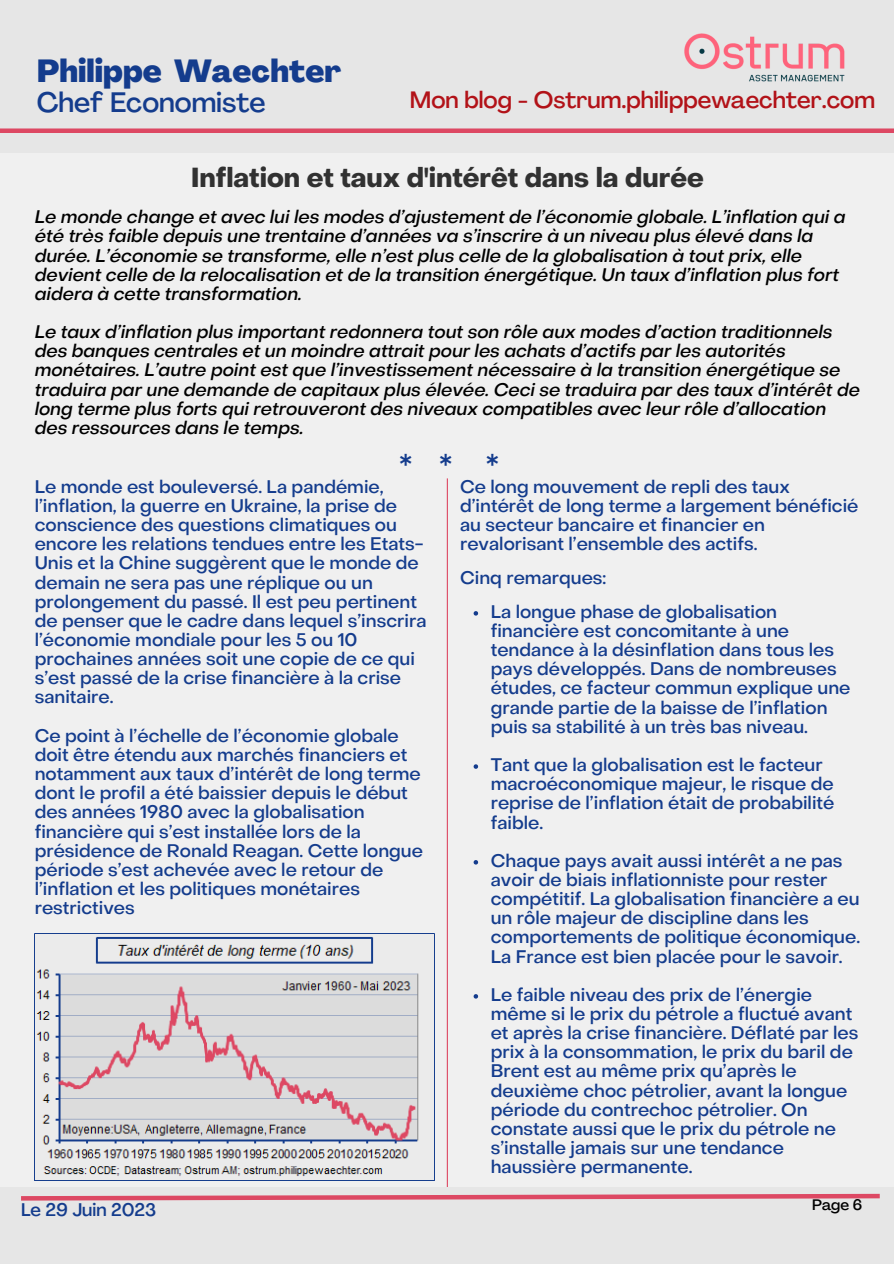
<style>
.page{position:relative;width:894px;height:1264px;background:#fff}
.page>*{position:absolute;margin:0;border:0;box-sizing:border-box;transform-origin:0 0}
.t1{font:800 31.5px "Agrandir";color:#143c8d}
.t2{font:500 27.75px "Agrandir";color:#143c8d}
.t3{font:700 27px "Object Sans";color:#313131}
.t4{font:500 27px "Object Sans";color:#143c8d}
.t5{font:500 23.4px "Agrandir";color:#b21218}
.t6{font:500 18px/19.2px "Object Sans";color:#143c8d}
.t7{font:italic 500 18px/19.2px "Object Sans";color:#000}
.t8{font:500 18px "Agrandir";color:#143c8d}
.t9{font:500 15px "Agrandir";color:#000}
</style>
<div class="page">
<div style="left:0;top:0;width:893px;height:1263px;background:#e6e6e6"></div>
<img style="left:684px;top:33px;width:161px;height:49px">
<div style="left:0;top:128px;width:893px;height:5px;background:#dd4863"></div>
<svg style="left:21px;top:1193px;width:859px;height:8px"></svg>
<div style="left:0;top:153px;width:893px;height:1033px;background:#f0f0f0"></div>
<hr style="left:446px;top:478px;width:2px;height:708px;background:#dd4863">
<img style="left:35px;top:933px;width:399px;height:244px">
<svg style="left:473px;top:611px;width:5px;height:4px"></svg>
<svg style="left:473px;top:764px;width:5px;height:4px"></svg>
<svg style="left:473px;top:860px;width:5px;height:4px"></svg>
<svg style="left:473px;top:994px;width:5px;height:4px"></svg>
<p class="t1" style="left:37px;top:59px;width:306px">Philippe Waechter</p>
<p class="t2" style="left:37px;top:91px;width:230px">Chef Economiste</p>
<p class="t5" style="left:409px;top:90px;width:466px">Mon blog - Ostrum.philippewaechter.com</p>
<p class="t3" style="left:191px;top:167px;width:514px">Inflation et taux d'intérêt dans la durée</p>
<p class="t7" style="left:35px;top:209px;width:812px">Le monde change et avec lui les modes d’ajustement de l’économie globale. L’inflation qui a été très faible depuis une trentaine d’années va s’inscrire à un niveau plus élevé dans la durée. L’économie se transforme, elle n’est plus celle de la globalisation à tout prix, elle devient celle de la relocalisation et de la transition énergétique. Un taux d’inflation plus fort aidera à cette transformation.</p>
<p class="t7" style="left:35px;top:324px;width:826px">Le taux d’inflation plus important redonnera tout son rôle aux modes d’action traditionnels des banques centrales et un moindre attrait pour les achats d’actifs par les autorités monétaires. L’autre point est que l’investissement nécessaire à la transition énergétique se traduira par une demande de capitaux plus élevée. Ceci se traduira par des taux d’intérêt de long terme plus forts qui retrouveront des niveaux compatibles avec leur rôle d’allocation des ressources dans le temps.</p>
<p class="t4" style="left:399px;top:453px;width:101px">** *</p>
<p class="t6" style="left:35px;top:478px;width:393px">Le monde est bouleversé. La pandémie, l’inflation, la guerre en Ukraine, la prise de conscience des questions climatiques ou encore les relations tendues entre les Etats-Unis et la Chine suggèrent que le monde de demain ne sera pas une réplique ou un prolongement du passé. Il est peu pertinent de penser que le cadre dans lequel s’inscrira l’économie mondiale pour les 5 ou 10 prochaines années soit une copie de ce qui s’est passé de la crise financière à la crise sanitaire.</p>
<p class="t6" style="left:35px;top:727px;width:390px">Ce point à l’échelle de l’économie globale doit être étendu aux marchés financiers et notamment aux taux d’intérêt de long terme dont le profil a été baissier depuis le début des années 1980 avec la globalisation financière qui s’est installée lors de la présidence de Ronald Reagan. Cette longue période s’est achevée avec le retour de l’inflation et les politiques monétaires restrictives</p>
<p class="t8" style="left:21px;top:1202px;width:137px">Le 29 Juin 2023</p>
<p class="t6" style="left:460px;top:478px;width:400px">Ce long mouvement de repli des taux d’intérêt de long terme a largement bénéficié au secteur bancaire et financier en revalorisant l’ensemble des actifs.</p>
<p class="t6" style="left:460px;top:570px;width:148px">Cinq remarques:</p>
<p class="t6" style="left:490px;top:603px;width:361px">La longue phase de globalisation financière est concomitante à une tendance à la désinflation dans tous les pays développés. Dans de nombreuses études, ce facteur commun explique une grande partie de la baisse de l’inflation puis sa stabilité à un très bas niveau.</p>
<p class="t6" style="left:490px;top:757px;width:345px">Tant que la globalisation est le facteur macroéconomique majeur, le risque de reprise de l’inflation était de probabilité faible.</p>
<p class="t6" style="left:490px;top:852px;width:371px">Chaque pays avait aussi intérêt a ne pas avoir de biais inflationniste pour rester compétitif. La globalisation financière a eu un rôle majeur de discipline dans les comportements de politique économique.<br>La France est bien placée pour le savoir.</p>
<p class="t6" style="left:490px;top:986px;width:369px">Le faible niveau des prix de l’énergie même si le prix du pétrole a fluctué avant et après la crise financière. Déflaté par les prix à la consommation, le prix du baril de Brent est au même prix qu’après le deuxième choc pétrolier, avant la longue période du contrechoc pétrolier. On constate aussi que le prix du pétrole ne s’installe jamais sur une tendance haussière permanente.</p>
<p class="t9" style="left:812px;top:1198px;width:52px">Page 6</p>
</div>
